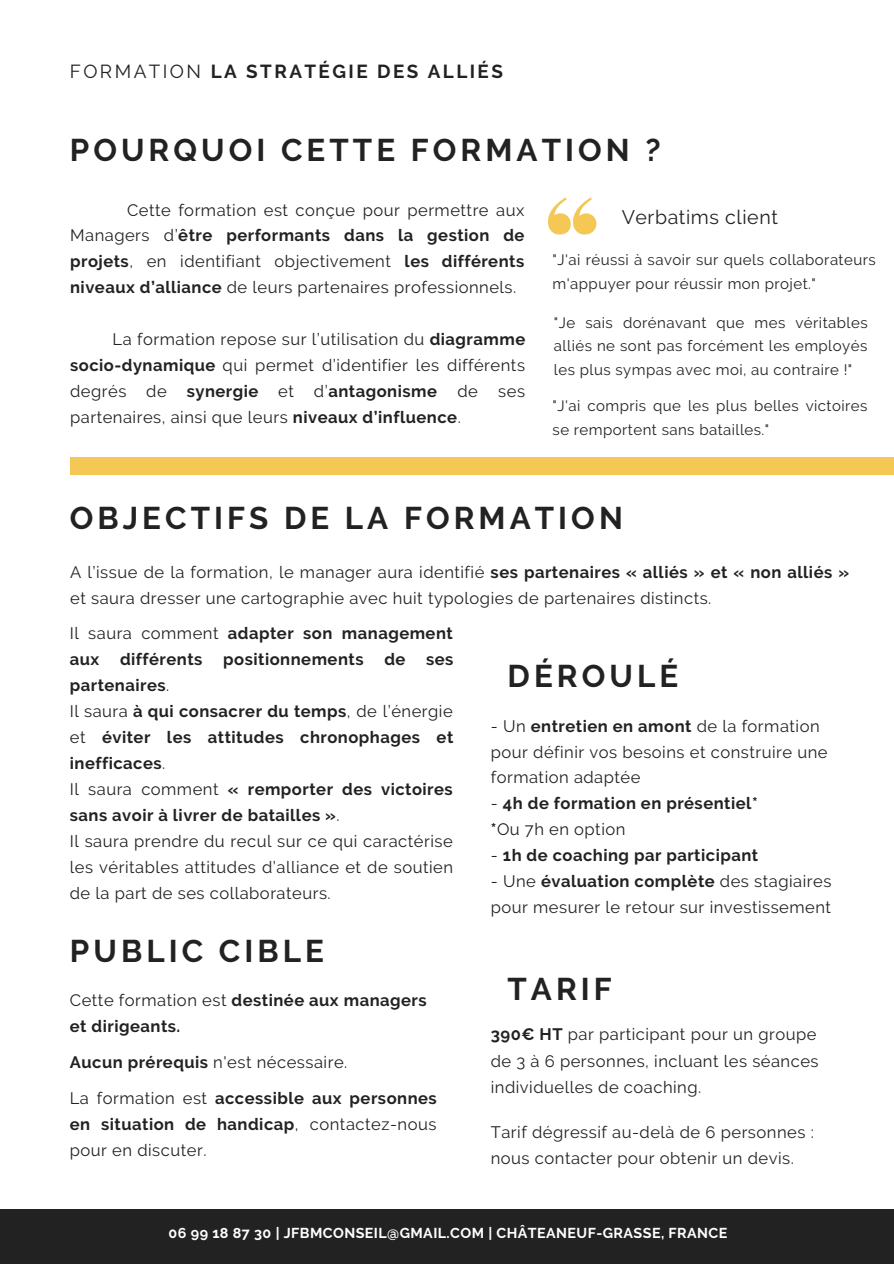
<style>
.page{position:relative;width:894px;height:1264px;background:#fff}
.page>*{position:absolute;margin:0;border:0;box-sizing:border-box;transform-origin:0 0}
.t1{font:700 31.35px "Raleway";letter-spacing:.13em;color:#222}
.t2{font:19.5px "Raleway";letter-spacing:.03em;color:#222}
.t3{font:700 18.9px "Raleway";letter-spacing:.13em;color:#222}
.t4{font:16.5px/26px "Raleway";letter-spacing:.03em;color:#222}
.t5{font:700 16.5px/26px "Raleway";letter-spacing:.03em;color:#222}
.t6{font:15px/23.7px "Raleway";letter-spacing:.03em;color:#222}
.t7{font:700 14.25px "Raleway";letter-spacing:.03em;color:#fff}
.s1{font-weight:400}
.s2{font-weight:700}
</style>
<div class="page">
<div style="left:70px;top:457px;width:823px;height:17px;background:#f5c856"></div>
<div style="left:0;top:1209px;width:893px;height:54px;background:#222"></div>
<svg style="left:548px;top:197px;width:48px;height:37px"></svg>
<p class="t3" style="left:70px;top:60px;width:434px"><span class="s1">FORMATION</span> LA STRATÉGIE DES ALLIÉS</p>
<p class="t1" style="left:70px;top:131px;width:592px">POURQUOI CETTE FORMATION ?</p>
<p class="t4" style="left:70px;top:197px;width:456px;text-align:justify;text-indent:57px">Cette formation est conçue pour permettre aux Managers d’<span class="s2">être performants dans la gestion de projets</span>, en identifiant objectivement <span class="s2">les différents niveaux d’alliance</span> de leurs partenaires professionnels.</p>
<p class="t4" style="left:70px;top:326px;width:456px;text-align:justify;text-indent:42px">La formation repose sur l’utilisation du <span class="s2">diagramme socio-dynamique</span> qui permet d’identifier les différents degrés de <span class="s2">synergie</span> et d’<span class="s2">antagonisme</span> de ses partenaires, ainsi que leurs <span class="s2">niveaux d’influence</span>.</p>
<p class="t2" style="left:621px;top:205px;width:158px">Verbatims client</p>
<p class="t6" style="left:552px;top:248px;width:324px">"J'ai réussi à savoir sur quels collaborateurs m'appuyer pour réussir mon projet."</p>
<p class="t6" style="left:554px;top:310px;width:315px;text-align:justify">"Je sais dorénavant que mes véritables alliés ne sont pas forcément les employés les plus sympas avec moi, au contraire !"</p>
<p class="t6" style="left:552px;top:394px;width:316px">"J'ai compris que les plus belles victoires se remportent sans batailles."</p>
<p class="t1" style="left:70px;top:500px;width:554px">OBJECTIFS DE LA FORMATION</p>
<p class="t4" style="left:70px;top:559px;width:780px">A l’issue de la formation, le manager aura identifié <span class="s2">ses partenaires « alliés » et « non alliés » </span>et saura dresser une cartographie avec huit typologies de partenaires distincts.</p>
<p class="t5" style="left:70px;top:620px;width:384px"><span class="s1">Il saura comment</span> adapter son management aux</p>
<p class="t5" style="left:120px;top:646px;width:84px">différents</p>
<p class="t5" style="left:223px;top:646px;width:142px">positionnements</p>
<p class="t5" style="left:384px;top:646px;width:23px">de</p>
<p class="t5" style="left:426px;top:646px;width:29px">ses</p>
<p class="t5" style="left:70px;top:672px;width:101px">partenaires<span class="s1">.</span></p>
<p class="t5" style="left:70px;top:698px;width:385px;text-align:justify"><span class="s1">Il saura</span> à qui consacrer du temps<span class="s1">, de l’énergie et</span> éviter les attitudes chronophages et inefficaces<span class="s1">.</span></p>
<p class="t5" style="left:70px;top:776px;width:384px"><span class="s1">Il saura comment</span> « remporter des victoires sans avoir à livrer de batailles »<span class="s1">.</span></p>
<p class="t4" style="left:70px;top:828px;width:385px;text-align:justify">Il saura prendre du recul sur ce qui caractérise les véritables attitudes d’alliance et de soutien de la part de ses collaborateurs.</p>
<p class="t1" style="left:70px;top:932px;width:255px">PUBLIC CIBLE</p>
<p class="t5" style="left:70px;top:987px;width:358px"><span class="s1">Cette formation est</span> destinée aux managers et dirigeants.</p>
<p class="t4" style="left:70px;top:1049px;width:279px"><span class="s2">Aucun prérequis</span> n'est nécessaire.</p>
<p class="t4" style="left:70px;top:1084px;width:368px;text-align:justify">La formation est <span class="s2">accessible aux personnes en situation de handicap</span>, contactez-nous pour en discuter.</p>
<p class="t1" style="left:507px;top:657px;width:172px">DÉROULÉ</p>
<p class="t4" style="left:490px;top:712px;width:338px">- Un <span class="s2">entretien en amont</span> de la formation pour définir vos besoins et construire une formation adaptée</p>
<p class="t5" style="left:490px;top:790px;width:268px"><span class="s1">-</span> 4h de formation en présentiel*</p>
<p class="t4" style="left:490px;top:816px;width:136px"><span class="s2">*</span>Ou 7h en option</p>
<p class="t5" style="left:490px;top:842px;width:269px"><span class="s1">-</span> 1h de coaching par participant</p>
<p class="t4" style="left:490px;top:868px;width:342px">- Une <span class="s2">évaluation complète</span> des stagiaires pour mesurer le retour sur investissement</p>
<p class="t1" style="left:507px;top:970px;width:106px">TARIF</p>
<p class="t4" style="left:490px;top:1021px;width:327px"><span class="s2">390€ HT</span> par participant pour un groupe</p>
<p class="t4" style="left:490px;top:1047px;width:329px">de 3 à 6 personnes, incluant les séances</p>
<p class="t4" style="left:490px;top:1073px;width:212px">individuelles de coaching.</p>
<p class="t4" style="left:490px;top:1118px;width:324px">Tarif dégressif au-delà de 6 personnes : nous contacter pour obtenir un devis.</p>
<p class="t7" style="left:169px;top:1224px;width:560px">06 99 18 87 30 | JFBMCONSEIL@GMAIL.COM | CHÂTEANEUF-GRASSE, FRANCE</p>
</div>
